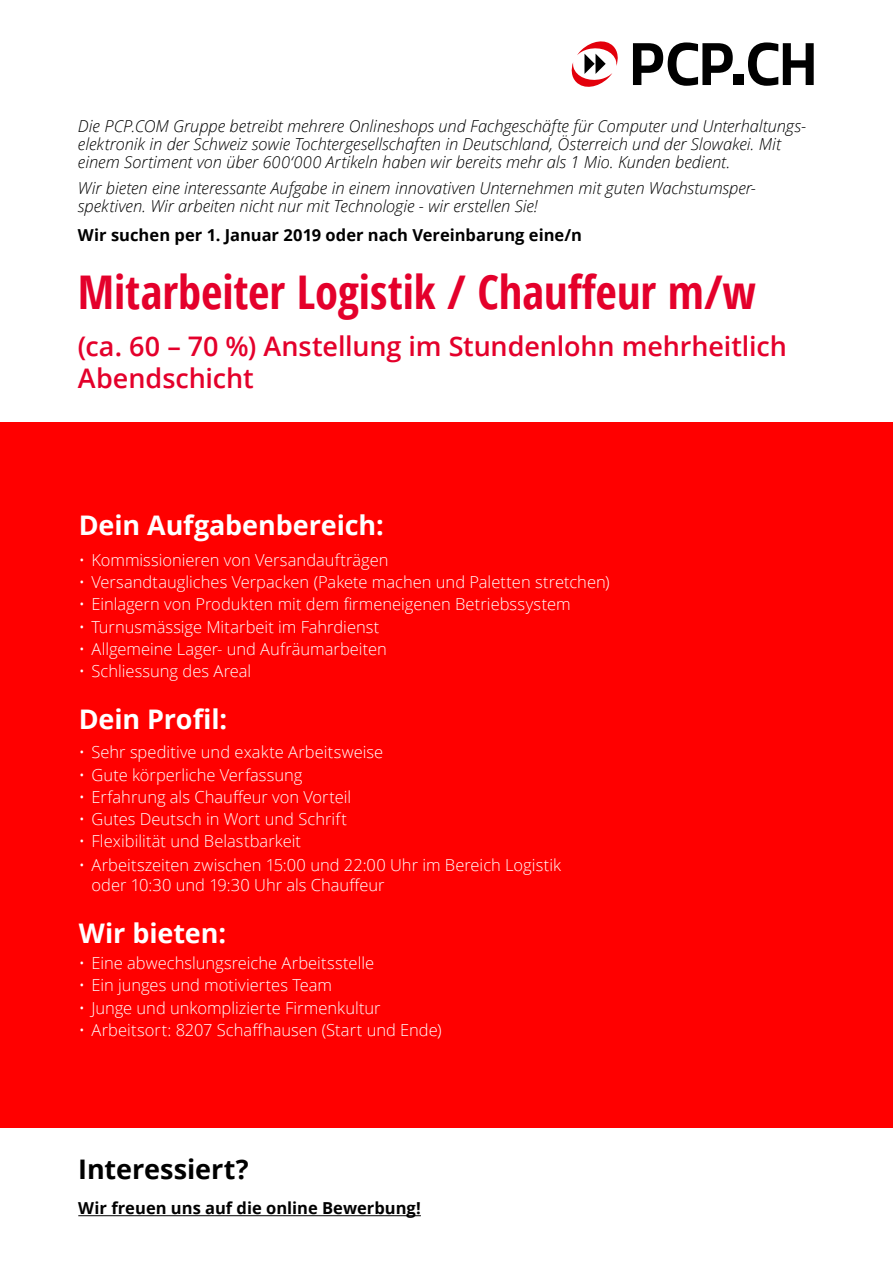
<style>
.page{position:relative;width:893px;height:1263px;background:#fff}
.page>*{position:absolute;margin:0;border:0;box-sizing:border-box;transform-origin:0 0}
.t1{font:700 condensed 46.5px "Open Sans";color:#e4002b}
.t2{font:600 27px/32.4px "Open Sans";letter-spacing:-.005em;color:#e4002b}
.t3{font:700 27px "Open Sans";letter-spacing:-.005em;color:#fff}
.t4{font:700 27px "Open Sans";color:#000}
.t5{font:300 16.5px/19.5px "Open Sans";color:#fff}
.t6{font:italic 300 16.5px/18px "Open Sans";letter-spacing:-.005em;color:#000}
.t7{font:700 16.5px "Open Sans";color:#000}
</style>
<div class="page">
<div style="left:0;top:423px;width:893px;height:705px;background:#f00"></div>
<hr style="left:78px;top:1215px;width:343px;height:1px;background:#000">
<div style="left:733px;top:74px;width:10px;height:11px;background:#000"></div>
<svg style="left:633px;top:42px;width:100px;height:44px"></svg>
<svg style="left:748px;top:42px;width:66px;height:44px"></svg>
<svg style="left:572px;top:41px;width:46px;height:46px"></svg>
<p class="t6" style="left:78px;top:116px;width:730px">Die PCP.COM Gruppe betreibt mehrere Onlineshops und Fachgeschäfte für Computer und Unterhaltungs&shy;elektronik in der Schweiz sowie Tochtergesellschaften in Deutschland, Österreich und der Slowakei. Mit einem Sortiment von über 600‘000 Artikeln haben wir bereits mehr als 1 Mio. Kunden bedient.</p>
<p class="t6" style="left:78px;top:179px;width:679px">Wir bieten eine interessante Aufgabe in einem innovativen Unternehmen mit guten Wachstumsper&shy;spektiven. Wir arbeiten nicht nur mit Technologie - wir erstellen Sie!</p>
<p class="t7" style="left:78px;top:223px;width:505px">Wir suchen per 1. Januar 2019 oder nach Vereinbarung eine/n</p>
<h1 class="t1" style="left:78px;top:260px;width:680px">Mitarbeiter Logistik / Chauffeur m/w</h1>
<h2 class="t2" style="left:78px;top:329px;width:710px">(ca. 60 – 70 %) Anstellung im Stundenlohn mehrheitlich<br>Abendschicht</h2>
<h2 class="t3" style="left:79px;top:506px;width:307px">Dein Aufgabenbereich:</h2>
<p class="t5" style="left:79px;top:550px;width:311px">• Kommissionieren von Versandaufträgen</p>
<p class="t5" style="left:79px;top:572px;width:532px">• Versandtaugliches Verpacken (Pakete machen und Paletten stretchen)</p>
<p class="t5" style="left:79px;top:594px;width:493px">• Einlagern von Produkten mit dem firmeneigenen Betriebssystem</p>
<p class="t5" style="left:79px;top:616px;width:302px">• Turnusmässige Mitarbeit im Fahrdienst</p>
<p class="t5" style="left:79px;top:639px;width:310px">• Allgemeine Lager- und Aufräumarbeiten</p>
<p class="t5" style="left:79px;top:661px;width:174px">• Schliessung des Areal</p>
<h2 class="t3" style="left:79px;top:700px;width:150px">Dein Profil:</h2>
<p class="t5" style="left:79px;top:742px;width:306px">• Sehr speditive und exakte Arbeitsweise</p>
<p class="t5" style="left:79px;top:764px;width:225px">• Gute körperliche Verfassung</p>
<p class="t5" style="left:79px;top:787px;width:274px">• Erfahrung als Chauffeur von Vorteil</p>
<p class="t5" style="left:79px;top:809px;width:270px">• Gutes Deutsch in Wort und Schrift</p>
<p class="t5" style="left:79px;top:831px;width:224px">• Flexibilität und Belastbarkeit</p>
<p class="t5" style="left:91px;top:855px;width:471px;text-indent:-13px">• Arbeitszeiten zwischen 15:00 und 22:00 Uhr im Bereich Logistik oder 10:30 und 19:30 Uhr als Chauffeur</p>
<h2 class="t3" style="left:79px;top:914px;width:149px">Wir bieten:</h2>
<p class="t5" style="left:79px;top:953px;width:297px">• Eine abwechslungsreiche Arbeitsstelle</p>
<p class="t5" style="left:79px;top:975px;width:255px">• Ein junges und motiviertes Team</p>
<p class="t5" style="left:79px;top:997px;width:303px">• Junge und unkomplizierte Firmenkultur</p>
<p class="t5" style="left:79px;top:1020px;width:365px">• Arbeitsort: 8207 Schaffhausen (Start und Ende)</p>
<h2 class="t4" style="left:78px;top:1150px;width:172px">Interessiert?</h2>
<p class="t7" style="left:78px;top:1197px;width:344px">Wir freuen uns auf die online Bewerbung!</p>
</div>
